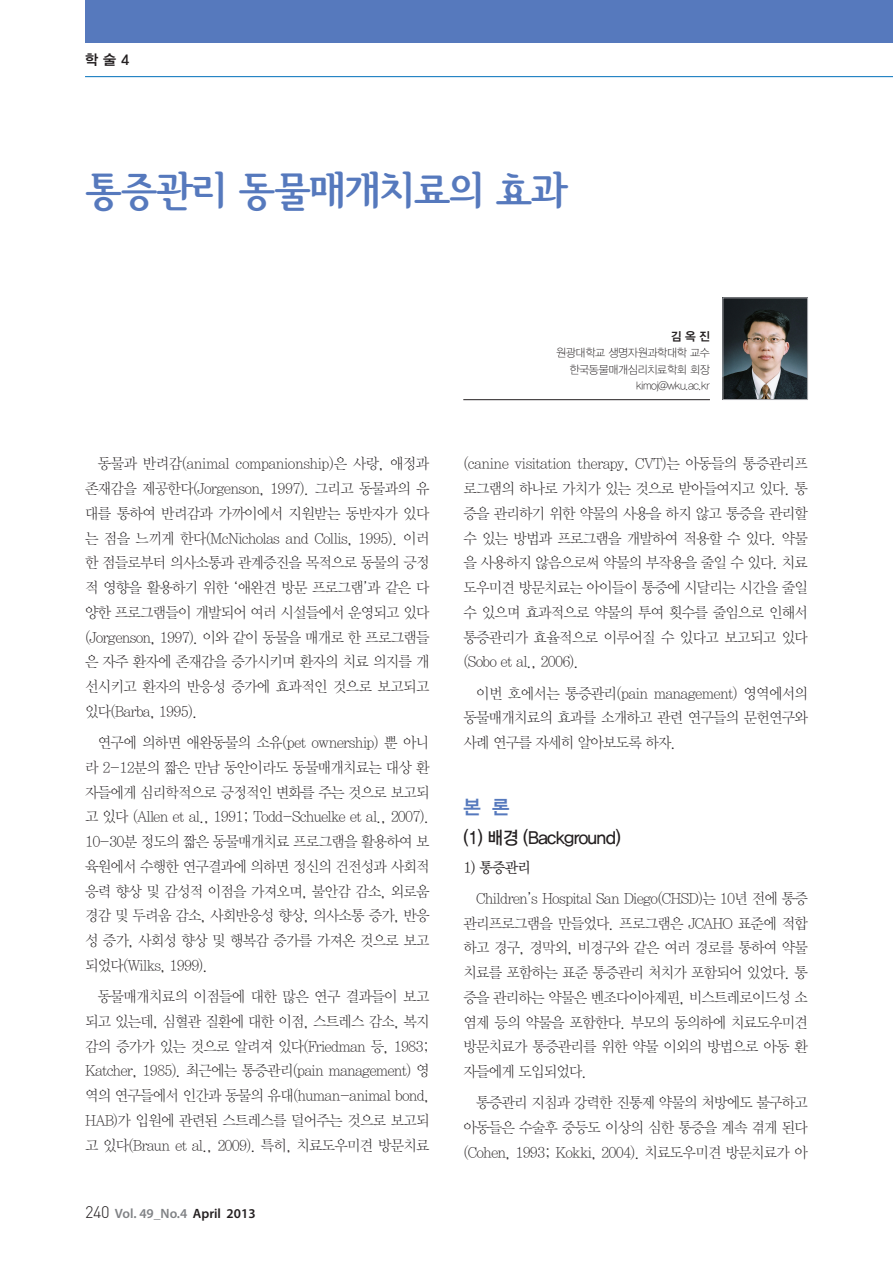
<style>
.page{position:relative;width:893px;height:1263px;background:#fff}
.page>*{position:absolute;margin:0;border:0;box-sizing:border-box;transform-origin:0 0}
.t1{font:42px "Seoul Hangang EB";letter-spacing:-.025em;color:#5679bd}
.t2{font:19.5px "YDIYGO340";color:#5679bd}
.t3{font:18px "YDIYGO330";letter-spacing:-.035em;color:#231f20;scale:.95 1}
.t4{font:15px/24.8px "YDIY Mj O310";letter-spacing:-.05em;color:#231f20;text-align:justify;scale:.95 1}
.t5{font:15px "YDIY Mj O330";color:#231f20;scale:.95 1}
.t6{font:14.25px "YDIYGO340";color:#231f20}
.t7{font:600 13.5px "Myriad Pro";color:#808285}
.t8{font:12px "YDIYGO340";color:#231f20}
.t9{font:11.25px "YDIYGO310";letter-spacing:-.025em;color:#231f20}
.s1{font-family:"Gulim"}
.s2{font-family:"Dinlig";font-weight:400;font-size:16.5px;color:#231f20}
.s3{color:#231f20}
</style>
<div class="page">
<img style="left:725px;top:300px;width:81px;height:98px">
<div style="left:723px;top:298px;width:85px;height:102px;border:1px solid #a8a9ad"></div>
<hr style="left:463px;top:399px;width:247px;height:1px;background:#231f20">
<div style="left:85px;top:0;width:808px;height:43px;background:#5679bd"></div>
<hr style="left:85px;top:76px;width:808px;height:1px;background:#006fba">
<p class="t6" style="left:85px;top:51px;width:46px">학 술 4</p>
<p class="t1" style="left:85px;top:159px;width:485px">통증관리 동물매개치료의 효과</p>
<p class="t4" style="left:85px;top:452px;width:364px;text-indent:13px">동물과 반려감(animal companionship)은 사랑, 애정과 존재감을 제공한다(Jorgenson, 1997). 그리고 동물과의 유 대를 통하여 반려감과 가까이에서 지원받는 동반자가 있다 는 점을 느끼게 한다(McNicholas and Collis, 1995). 이러 한 점들로부터 의사소통과 관계증진을 목적으로 동물의 긍정 적 영향을 활용하기 위한 <span class="s1">‘</span>애완견 방문 프로그램<span class="s1">’</span>과 같은 다 양한 프로그램들이 개발되어 여러 시설들에서 운영되고 있다 (Jorgenson, 1997). 이와 같이 동물을 매개로 한 프로그램들 은 자주 환자에 존재감을 증가시키며 환자의 치료 의지를 개 선시키고 환자의 반응성 증가에 효과적인 것으로 보고되고 있다(Barba, 1995).</p>
<p class="t4" style="left:85px;top:731px;width:364px;text-indent:13px">연구에 의하면 애완동물의 소유(pet ownership) 뿐 아니 라 2-12분의 짧은 만남 동안이라도 동물매개치료는 대상 환 자들에게 심리학적으로 긍정적인 변화를 주는 것으로 보고되 고 있다 (Allen et al., 1991; Todd-Schuelke et al., 2007).<br>10-30분 정도의 짧은 동물매개치료 프로그램을 활용하여 보 육원에서 수행한 연구결과에 의하면 정신의 건전성과 사회적 응력 향상 및 감성적 이점을 가져오며, 불안감 감소, 외로움 경감 및 두려움 감소, 사회반응성 향상, 의사소통 증가, 반응 성 증가, 사회성 향상 및 행복감 증가를 가져온 것으로 보고 되었다(Wilks, 1999).</p>
<p class="t4" style="left:85px;top:985px;width:364px;text-indent:13px">동물매개치료의 이점들에 대한 많은 연구 결과들이 보고 되고 있는데, 심혈관 질환에 대한 이점, 스트레스 감소, 복지 감의 증가가 있는 것으로 알려져 있다(Friedman 등, 1983; Katcher, 1985). 최근에는 통증관리(pain management) 영 역의 연구들에서 인간과 동물의 유대(human-animal bond, HAB)가 입원에 관련된 스트레스를 덜어주는 것으로 보고되 고 있다(Braun et al., 2009). 특히, 치료도우미견 방문치료</p>
<p class="t7" style="left:85px;top:1205px;width:172px"><span class="s2">240</span> Vol. 49_No.4 <span class="s3">April 2013</span></p>
<p class="t8" style="left:671px;top:330px;width:41px">김 옥 진</p>
<p class="t9" style="left:556px;top:347px;width:155px">원광대학교 생명자원과학대학 교수</p>
<p class="t9" style="left:569px;top:363px;width:142px">한국동물매개심리치료학회 회장</p>
<p class="t9" style="left:636px;top:380px;width:75px">kimoj@wku.ac.kr</p>
<p class="t4" style="left:463px;top:452px;width:364px">(canine visitation therapy, CVT)는 아동들의 통증관리프 로그램의 하나로 가치가 있는 것으로 받아들여지고 있다. 통 증을 관리하기 위한 약물의 사용을 하지 않고 통증을 관리할 수 있는 방법과 프로그램을 개발하여 적용할 수 있다. 약물 을 사용하지 않음으로써 약물의 부작용을 줄일 수 있다. 치료 도우미견 방문치료는 아이들이 통증에 시달리는 시간을 줄일 수 있으며 효과적으로 약물의 투여 횟수를 줄임으로 인해서 통증관리가 효율적으로 이루어질 수 있다고 보고되고 있다 (Sobo et al., 2006).</p>
<p class="t4" style="left:463px;top:681px;width:364px;text-indent:13px">이번 호에서는 통증관리(pain management) 영역에서의 동물매개치료의 효과를 소개하고 관련 연구들의 문헌연구와 사례 연구를 자세히 알아보도록 하자.</p>
<p class="t2" style="left:463px;top:796px;width:48px">본 론</p>
<p class="t3" style="left:463px;top:827px;width:167px">(1) 배경 (Background)</p>
<p class="t5" style="left:463px;top:860px;width:72px">1) 통증관리</p>
<p class="t4" style="left:463px;top:886px;width:364px;text-indent:13px">Children<span class="s1">’</span>s Hospital San Diego(CHSD)는 10년 전에 통증 관리프로그램을 만들었다. 프로그램은 JCAHO 표준에 적합 하고 경구, 경막외, 비경구와 같은 여러 경로를 통하여 약물 치료를 포함하는 표준 통증관리 처치가 포함되어 있었다. 통 증을 관리하는 약물은 벤조다이아제핀, 비스트레로이드성 소 염제 등의 약물을 포함한다. 부모의 동의하에 치료도우미견 방문치료가 통증관리를 위한 약물 이외의 방법으로 아동 환 자들에게 도입되었다.</p>
<p class="t4" style="left:463px;top:1091px;width:364px;text-indent:13px">통증관리 지침과 강력한 진통제 약물의 처방에도 불구하고 아동들은 수술후 중등도 이상의 심한 통증을 계속 겪게 된다 (Cohen, 1993; Kokki, 2004). 치료도우미견 방문치료가 아</p>
</div>
